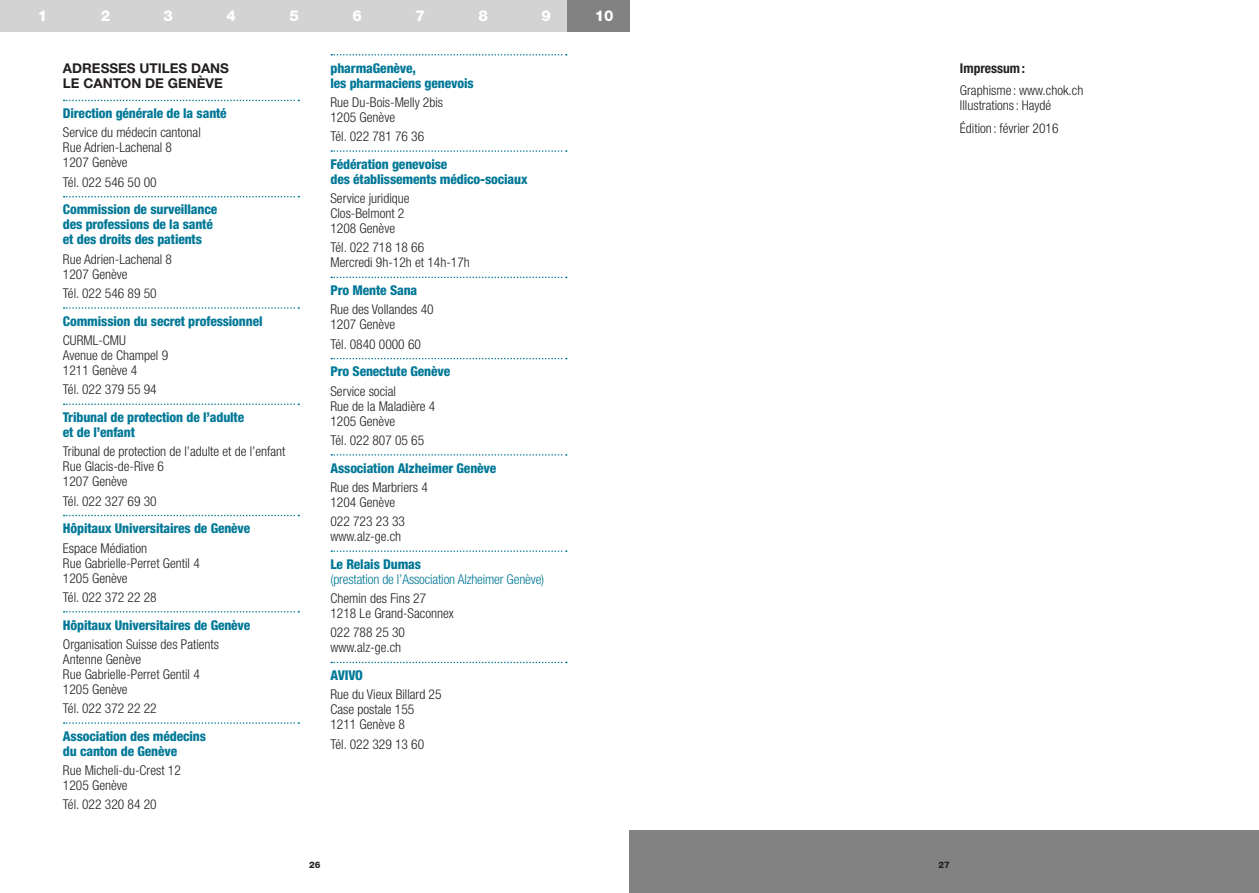
<style>
.page{position:relative;width:1259px;height:893px;background:#fff}
.page>*{position:absolute;margin:0;border:0;box-sizing:border-box;transform-origin:0 0}
.t1{font:800 15px "Helvetica Neue LT Std";color:#fff}
.t2{font:300 condensed 13.5px/15px "Helvetica Neue LT Std";color:#231f20}
.t3{font:800 condensed 13.5px/15px "Helvetica Neue LT Std";letter-spacing:-.01em;color:#007897}
.t4{font:300 condensed 13.5px "Helvetica Neue LT Std";letter-spacing:-.01em;color:#007897}
.t5{font:700 13.5px/15.8px "Helvetica Neue LT Std";color:#231f20}
.t6{font:700 condensed 13.5px "Helvetica Neue LT Std";color:#231f20}
.t7{font:800 9px "Helvetica Neue LT Std";color:#231f20}
</style>
<div class="page">
<div style="left:629px;top:830px;width:630px;height:63px;background:#838283"></div>
<div style="left:378px;top:0;width:63px;height:31px;background:#d4d3d3"></div>
<div style="left:252px;top:0;width:63px;height:31px;background:#d4d3d3"></div>
<div style="left:126px;top:0;width:63px;height:31px;background:#d4d3d3"></div>
<div style="left:0;top:0;width:63px;height:31px;background:#d4d3d3"></div>
<div style="left:63px;top:0;width:63px;height:31px;background:#d4d3d3"></div>
<div style="left:441px;top:0;width:62px;height:31px;background:#d4d3d3"></div>
<div style="left:503px;top:0;width:63px;height:31px;background:#d4d3d3"></div>
<div style="left:315px;top:0;width:63px;height:31px;background:#d4d3d3"></div>
<div style="left:189px;top:0;width:63px;height:31px;background:#d4d3d3"></div>
<div style="left:566px;top:0;width:63px;height:31px;background:#838283"></div>
<svg style="left:331px;top:54px;width:236px;height:2px"></svg>
<svg style="left:331px;top:150px;width:236px;height:2px"></svg>
<svg style="left:331px;top:277px;width:236px;height:1px"></svg>
<svg style="left:331px;top:358px;width:236px;height:1px"></svg>
<svg style="left:331px;top:454px;width:236px;height:2px"></svg>
<svg style="left:331px;top:550px;width:236px;height:2px"></svg>
<svg style="left:331px;top:662px;width:236px;height:1px"></svg>
<svg style="left:64px;top:100px;width:235px;height:1px"></svg>
<svg style="left:64px;top:196px;width:235px;height:1px"></svg>
<svg style="left:64px;top:307px;width:235px;height:2px"></svg>
<svg style="left:64px;top:403px;width:235px;height:2px"></svg>
<svg style="left:64px;top:515px;width:235px;height:1px"></svg>
<svg style="left:64px;top:611px;width:235px;height:1px"></svg>
<svg style="left:64px;top:722px;width:235px;height:2px"></svg>
<p class="t1" style="left:38px;top:7px;width:11px">1</p>
<p class="t1" style="left:101px;top:7px;width:11px">2</p>
<p class="t1" style="left:164px;top:7px;width:11px">3</p>
<p class="t1" style="left:227px;top:7px;width:11px">4</p>
<p class="t1" style="left:289px;top:7px;width:11px">5</p>
<p class="t1" style="left:352px;top:7px;width:11px">6</p>
<p class="t1" style="left:415px;top:7px;width:11px">7</p>
<p class="t1" style="left:478px;top:7px;width:11px">8</p>
<p class="t1" style="left:541px;top:7px;width:11px">9</p>
<p class="t1" style="left:595px;top:7px;width:20px">10</p>
<p class="t5" style="left:63px;top:60px;width:168px">ADRESSES UTILES DANS<br>LE CANTON DE GENÈVE</p>
<p class="t3" style="left:63px;top:106px;width:165px">Direction générale de la santé</p>
<p class="t2" style="left:63px;top:125px;width:139px">Service du médecin cantonal<br>Rue Adrien-Lachenal 8<br>1207 Genève</p>
<p class="t2" style="left:63px;top:174px;width:95px">Tél. 022 546 50 00</p>
<p class="t3" style="left:63px;top:202px;width:156px">Commission de surveillance des professions de la santé et des droits des patients</p>
<p class="t2" style="left:63px;top:251px;width:111px">Rue Adrien-Lachenal 8<br>1207 Genève</p>
<p class="t2" style="left:63px;top:286px;width:95px">Tél. 022 546 89 50</p>
<p class="t3" style="left:63px;top:313px;width:201px">Commission du secret professionnel</p>
<p class="t2" style="left:63px;top:333px;width:107px">CURML-CMU<br>Avenue de Champel 9<br>1211 Genève 4</p>
<p class="t2" style="left:63px;top:382px;width:95px">Tél. 022 379 55 94</p>
<p class="t3" style="left:63px;top:409px;width:183px">Tribunal de protection de l’adulte et de l’enfant</p>
<p class="t2" style="left:63px;top:444px;width:224px">Tribunal de protection de l’adulte et de l’enfant<br>Rue Glacis-de-Rive 6<br>1207 Genève</p>
<p class="t2" style="left:63px;top:493px;width:95px">Tél. 022 327 69 30</p>
<p class="t3" style="left:63px;top:521px;width:189px">Hôpitaux Universitaires de Genève</p>
<p class="t2" style="left:63px;top:540px;width:138px">Espace Médiation<br>Rue Gabrielle-Perret Gentil 4<br>1205 Genève</p>
<p class="t2" style="left:63px;top:589px;width:95px">Tél. 022 372 22 28</p>
<p class="t3" style="left:63px;top:617px;width:189px">Hôpitaux Universitaires de Genève</p>
<p class="t2" style="left:63px;top:636px;width:158px">Organisation Suisse des Patients<br>Antenne Genève<br>Rue Gabrielle-Perret Gentil 4<br>1205 Genève</p>
<p class="t2" style="left:63px;top:701px;width:95px">Tél. 022 372 22 22</p>
<p class="t3" style="left:63px;top:728px;width:144px">Association des médecins du canton de Genève</p>
<p class="t2" style="left:63px;top:763px;width:119px">Rue Micheli-du-Crest 12<br>1205 Genève</p>
<p class="t2" style="left:63px;top:797px;width:95px">Tél. 022 320 84 20</p>
<p class="t3" style="left:330px;top:60px;width:145px">pharmaGenève,<br>les pharmaciens genevois</p>
<p class="t2" style="left:330px;top:94px;width:114px">Rue Du-Bois-Melly 2bis<br>1205 Genève</p>
<p class="t2" style="left:330px;top:129px;width:95px">Tél. 022 781 76 36</p>
<p class="t3" style="left:330px;top:156px;width:198px">Fédération genevoise<br>des établissements médico-sociaux</p>
<p class="t2" style="left:330px;top:191px;width:81px">Service juridique<br>Clos-Belmont 2<br>1208 Genève</p>
<p class="t2" style="left:330px;top:240px;width:141px">Tél. 022 718 18 66<br>Mercredi 9h-12h et 14h-17h</p>
<p class="t3" style="left:330px;top:283px;width:88px">Pro Mente Sana</p>
<p class="t2" style="left:330px;top:302px;width:105px">Rue des Vollandes 40<br>1207 Genève</p>
<p class="t2" style="left:330px;top:336px;width:92px">Tél. 0840 0000 60</p>
<p class="t3" style="left:330px;top:364px;width:121px">Pro Senectute Genève</p>
<p class="t2" style="left:330px;top:383px;width:106px">Service social<br>Rue de la Maladière 4<br>1205 Genève</p>
<p class="t2" style="left:330px;top:432px;width:95px">Tél. 022 807 05 65</p>
<p class="t3" style="left:330px;top:460px;width:167px">Association Alzheimer Genève</p>
<p class="t2" style="left:330px;top:479px;width:99px">Rue des Marbriers 4<br>1204 Genève</p>
<p class="t2" style="left:330px;top:514px;width:76px">022 723 23 33 www.alz-ge.ch</p>
<p class="t3" style="left:330px;top:556px;width:92px">Le Relais Dumas</p>
<p class="t4" style="left:330px;top:571px;width:215px">(prestation de l’Association Alzheimer Genève)</p>
<p class="t2" style="left:330px;top:591px;width:125px">Chemin des Fins 27<br>1218 Le Grand-Saconnex</p>
<p class="t2" style="left:330px;top:625px;width:76px">022 788 25 30 www.alz-ge.ch</p>
<p class="t3" style="left:330px;top:668px;width:34px">AVIVO</p>
<p class="t2" style="left:330px;top:687px;width:113px">Rue du Vieux Billard 25<br>Case postale 155<br>1211 Genève 8</p>
<p class="t2" style="left:330px;top:736px;width:95px">Tél. 022 329 13 60</p>
<p class="t6" style="left:960px;top:60px;width:67px">Impressum:</p>
<p class="t2" style="left:960px;top:82px;width:125px;line-height:15.8px">Graphisme : www.chok.ch<br>Illustrations: Haydé</p>
<p class="t2" style="left:960px;top:120px;width:100px">Édition : février 2016</p>
<p class="t7" style="left:309px;top:859px;width:13px">26</p>
<p class="t7" style="left:938px;top:859px;width:13px">27</p>
</div>
